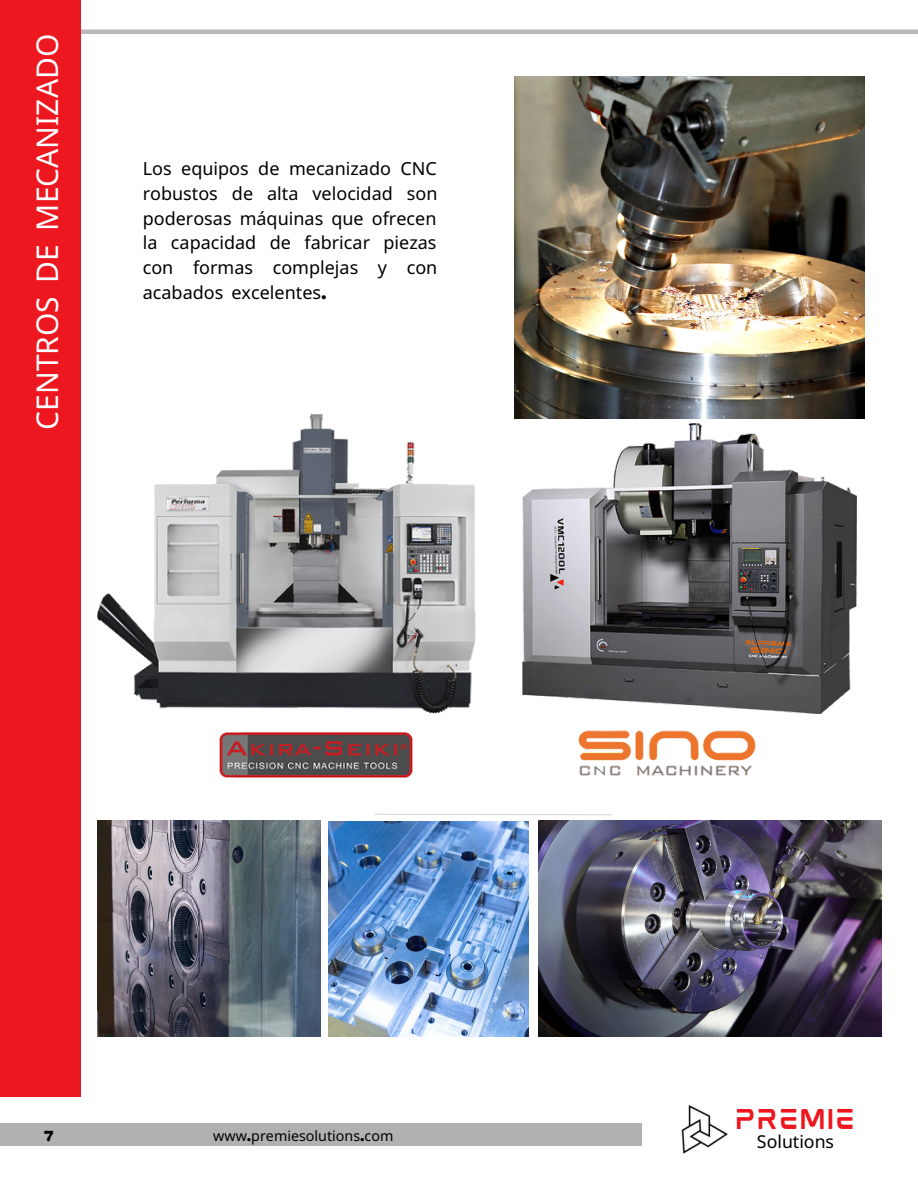
<style>
.page{position:relative;width:918px;height:1188px;background:#fff}
.page>*{position:absolute;margin:0;border:0;box-sizing:border-box;transform-origin:0 0}
.t1{font:30px "Noto Sans";color:#fff}
.t2{font:24.3px "mokotoglitch";color:#ed171f}
.t3{font:18px/24.8px "Noto Sans";color:#000;text-align:justify}
.t4{font:17.7px "Noto Sans";color:#000}
.t5{font:14.25px "Noto Sans";color:#000}
.t6{font:700 14.25px "Gan CLM";color:#000}
.s1{font-family:"Gan CLM";font-weight:700}
</style>
<div class="page">
<svg style="left:375px;top:813px;width:237px;height:3px"></svg>
<img style="left:98px;top:414px;width:378px;height:299px">
<img style="left:523px;top:423px;width:334px;height:290px">
<img style="left:579px;top:730px;width:177px;height:46px">
<img style="left:219px;top:733px;width:194px;height:45px">
<hr style="left:31px;top:30px;width:887px;height:4px;background:#b8b8b8">
<img style="left:514px;top:76px;width:350px;height:342px">
<img style="left:98px;top:821px;width:223px;height:216px">
<img style="left:538px;top:821px;width:344px;height:216px">
<div style="left:0;top:0;width:81px;height:1096px;background:#ed171f"></div>
<img style="left:329px;top:822px;width:200px;height:215px">
<img style="left:681px;top:1104px;width:47px;height:50px">
<div style="left:0;top:1123px;width:641px;height:23px;background:#b1b1b1"></div>
<p class="t1" style="left:26px;top:430px;width:397px;rotate:-90deg">CENTROS DE MECANIZADO</p>
<p class="t3" style="left:143px;top:156px;width:296px">Los equipos de mecanizado CNC robustos de alta velocidad son poderosas máquinas que ofrecen la capacidad de fabricar piezas con formas complejas y con acabados excelentes<span class="s1">.</span></p>
<p class="t6" style="left:44px;top:1129px;width:11px">7</p>
<p class="t5" style="left:213px;top:1125px;width:182px">www<span class="s1">.</span>premiesolutions<span class="s1">.</span>com</p>
<p class="t2" style="left:735px;top:1111px;width:122px">PREMIE</p>
<p class="t4" style="left:757px;top:1129px;width:79px">Solutions</p>
</div>
